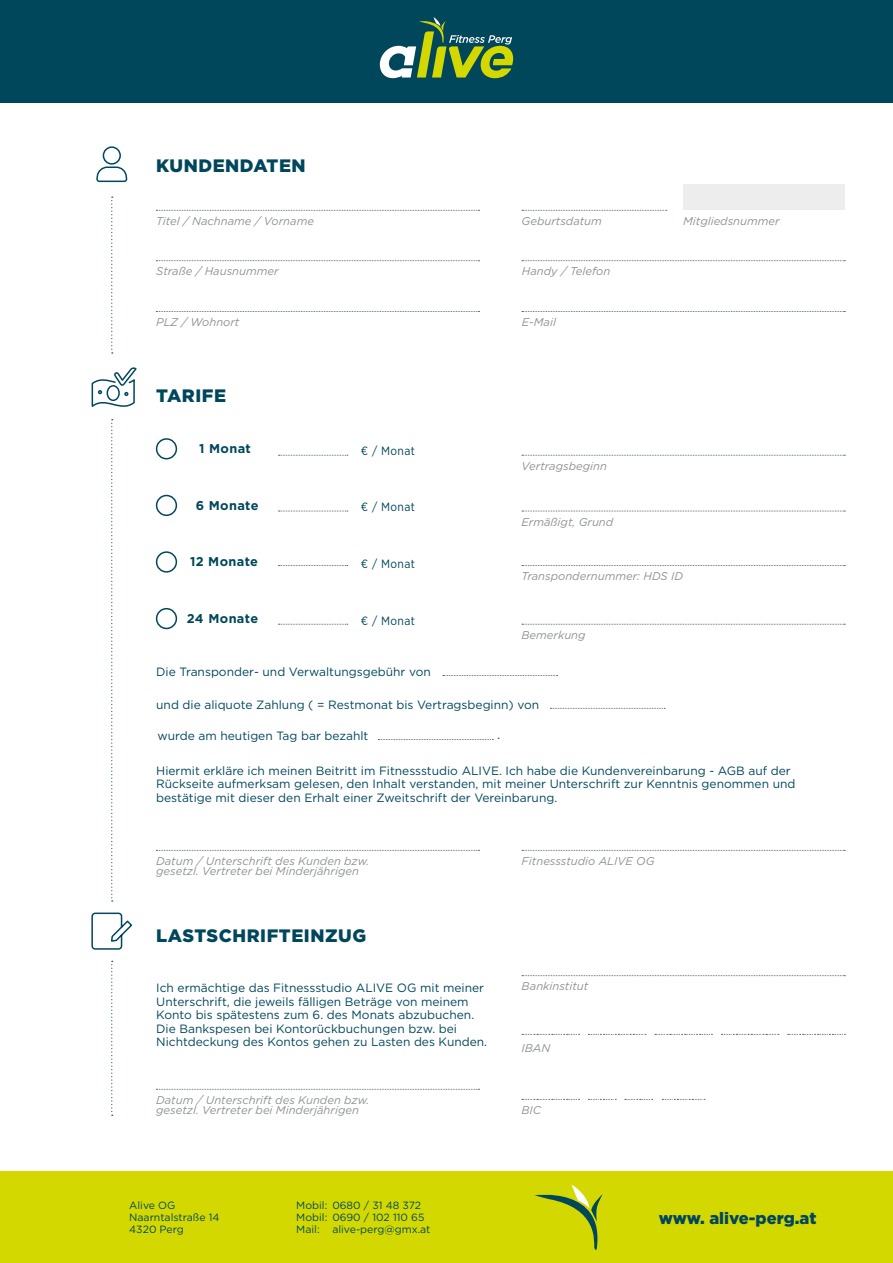
<style>
.page{position:relative;width:893px;height:1263px;background:#fff}
.page>*{position:absolute;margin:0;border:0;box-sizing:border-box;transform-origin:0 0}
.t1{font:900 18px "Gotham";letter-spacing:.03em;color:#00475c}
.t2{font:900 16.5px "Gotham";color:#00475c}
.t3{font:700 12.75px "Gotham";letter-spacing:.03em;color:#00475c}
.t4{font:12px/13.5px "Gotham";color:#00475c}
.t5{font:12px "Gotham Narrow";letter-spacing:.03em;color:#00475c}
.t6{font:italic 11.25px/10.5px "Gotham";color:#8c9295}
.t7{font:10.5px/12px "Gotham";color:#00475c}
.t8{font:10.5px "Interstate";color:#566267}
</style>
<div class="page">
<svg style="left:156px;top:210px;width:324px;height:1px"></svg>
<svg style="left:156px;top:850px;width:324px;height:1px"></svg>
<svg style="left:156px;top:1089px;width:324px;height:1px"></svg>
<svg style="left:522px;top:455px;width:323px;height:1px"></svg>
<svg style="left:156px;top:260px;width:324px;height:1px"></svg>
<svg style="left:522px;top:260px;width:323px;height:1px"></svg>
<svg style="left:156px;top:311px;width:324px;height:1px"></svg>
<svg style="left:522px;top:511px;width:323px;height:1px"></svg>
<svg style="left:522px;top:975px;width:323px;height:1px"></svg>
<svg style="left:522px;top:1034px;width:58px;height:1px"></svg>
<svg style="left:522px;top:1099px;width:58px;height:1px"></svg>
<svg style="left:588px;top:1034px;width:58px;height:1px"></svg>
<svg style="left:588px;top:1099px;width:28px;height:1px"></svg>
<svg style="left:625px;top:1099px;width:28px;height:1px"></svg>
<svg style="left:662px;top:1099px;width:43px;height:1px"></svg>
<svg style="left:655px;top:1034px;width:57px;height:1px"></svg>
<svg style="left:721px;top:1034px;width:58px;height:1px"></svg>
<svg style="left:788px;top:1034px;width:57px;height:1px"></svg>
<svg style="left:522px;top:565px;width:323px;height:1px"></svg>
<svg style="left:443px;top:675px;width:115px;height:1px"></svg>
<svg style="left:550px;top:708px;width:115px;height:1px"></svg>
<svg style="left:378px;top:739px;width:115px;height:1px"></svg>
<svg style="left:522px;top:624px;width:323px;height:1px"></svg>
<svg style="left:522px;top:311px;width:323px;height:1px"></svg>
<svg style="left:522px;top:210px;width:145px;height:1px"></svg>
<svg style="left:522px;top:850px;width:323px;height:1px"></svg>
<svg style="left:278px;top:455px;width:70px;height:1px"></svg>
<div style="left:156px;top:438px;width:21px;height:21px;border:2px solid #00475c;border-radius:50%"></div>
<svg style="left:278px;top:511px;width:70px;height:1px"></svg>
<div style="left:156px;top:495px;width:21px;height:21px;border:2px solid #00475c;border-radius:50%"></div>
<svg style="left:278px;top:565px;width:70px;height:1px"></svg>
<div style="left:156px;top:551px;width:21px;height:22px;border:2px solid #00475c;border-radius:50%"></div>
<svg style="left:278px;top:624px;width:70px;height:1px"></svg>
<div style="left:156px;top:608px;width:21px;height:21px;border:2px solid #00475c;border-radius:50%"></div>
<div style="left:683px;top:184px;width:162px;height:26px;background:#ededed"></div>
<div style="left:0;top:1171px;width:893px;height:92px;background:#d3d800"></div>
<div style="left:0;top:0;width:893px;height:102px;background:#00475c"></div>
<svg style="left:380px;top:17px;width:134px;height:61px"></svg>
<svg style="left:535px;top:1184px;width:68px;height:66px"></svg>
<svg style="left:96px;top:146px;width:32px;height:37px"></svg>
<svg style="left:91px;top:912px;width:42px;height:38px"></svg>
<svg style="left:91px;top:367px;width:46px;height:40px"></svg>
<svg style="left:111px;top:197px;width:2px;height:156px"></svg>
<svg style="left:111px;top:419px;width:2px;height:482px"></svg>
<svg style="left:111px;top:961px;width:2px;height:155px"></svg>
<h1 class="t1" style="left:156px;top:153px;width:151px">KUNDENDATEN</h1>
<p class="t6" style="left:156px;top:215px;width:159px">Titel / Nachname / Vorname</p>
<p class="t6" style="left:522px;top:215px;width:82px">Geburtsdatum</p>
<p class="t6" style="left:156px;top:266px;width:124px">Straße / Hausnummer</p>
<p class="t6" style="left:522px;top:266px;width:90px">Handy / Telefon</p>
<p class="t6" style="left:156px;top:317px;width:85px">PLZ / Wohnort</p>
<p class="t6" style="left:522px;top:317px;width:36px">E-Mail</p>
<h1 class="t1" style="left:156px;top:383px;width:71px">TARIFE</h1>
<p class="t3" style="left:199px;top:440px;width:53px">1 Monat</p>
<p class="t5" style="left:361px;top:443px;width:55px">€ / Monat</p>
<p class="t3" style="left:196px;top:497px;width:64px">6 Monate</p>
<p class="t5" style="left:361px;top:500px;width:55px">€ / Monat</p>
<p class="t3" style="left:190px;top:553px;width:70px">12 Monate</p>
<p class="t5" style="left:361px;top:556px;width:55px">€ / Monat</p>
<p class="t6" style="left:522px;top:460px;width:87px">Vertragsbeginn</p>
<p class="t6" style="left:522px;top:516px;width:93px">Ermäßigt, Grund</p>
<p class="t6" style="left:683px;top:215px;width:98px">Mitgliedsnummer</p>
<p class="t3" style="left:187px;top:610px;width:73px">24 Monate</p>
<p class="t5" style="left:361px;top:613px;width:55px">€ / Monat</p>
<p class="t4" style="left:156px;top:665px;width:276px">Die Transponder- und Verwaltungsgebühr von</p>
<p class="t6" style="left:522px;top:571px;width:163px">Transpondernummer: HDS ID</p>
<p class="t6" style="left:522px;top:629px;width:66px">Bemerkung</p>
<p class="t4" style="left:156px;top:697px;width:384px">und die aliquote Zahlung ( = Restmonat bis Vertragsbeginn) von</p>
<p class="t4" style="left:158px;top:729px;width:212px">wurde am heutigen Tag bar bezahlt</p>
<p class="t8" style="left:497px;top:729px;width:4px">.</p>
<p class="t4" style="left:156px;top:764px;width:641px">Hiermit erkläre ich meinen Beitritt im Fitnessstudio ALIVE. Ich habe die Kundenvereinbarung - AGB auf der<br>Rückseite aufmerksam gelesen, den Inhalt verstanden, mit meiner Unterschrift zur Kenntnis genommen und bestätige mit dieser den Erhalt einer Zweitschrift der Vereinbarung.</p>
<p class="t6" style="left:156px;top:855px;width:215px">Datum / Unterschrift des Kunden bzw. gesetzl. Vertreter bei Minderjährigen</p>
<h1 class="t1" style="left:156px;top:923px;width:211px">LASTSCHRIFTEINZUG</h1>
<p class="t4" style="left:156px;top:981px;width:332px">Ich ermächtige das Fitnessstudio ALIVE OG mit meiner Unterschrift, die jeweils fälligen Beträge von meinem Konto bis spätestens zum 6. des Monats abzubuchen.<br>Die Bankspesen bei Kontorückbuchungen bzw. bei Nichtdeckung des Kontos gehen zu Lasten des Kunden.</p>
<p class="t6" style="left:156px;top:1094px;width:215px">Datum / Unterschrift des Kunden bzw. gesetzl. Vertreter bei Minderjährigen</p>
<p class="t6" style="left:522px;top:855px;width:134px">Fitnessstudio ALIVE OG</p>
<p class="t6" style="left:522px;top:981px;width:68px">Bankinstitut</p>
<p class="t6" style="left:522px;top:1043px;width:30px">IBAN</p>
<p class="t6" style="left:522px;top:1105px;width:21px">BIC</p>
<p class="t7" style="left:129px;top:1199px;width:92px">Alive OG<br>Naarntalstraße 14<br>4320 Perg</p>
<p class="t7" style="left:296px;top:1199px;width:136px">Mobil: 0680 / 31 48 372<br>Mobil: 0690 / 102 110 65<br>Mail: alive-perg@gmx.at</p>
<h2 class="t2" style="left:659px;top:1207px;width:159px">www. alive-perg.at</h2>
</div>
